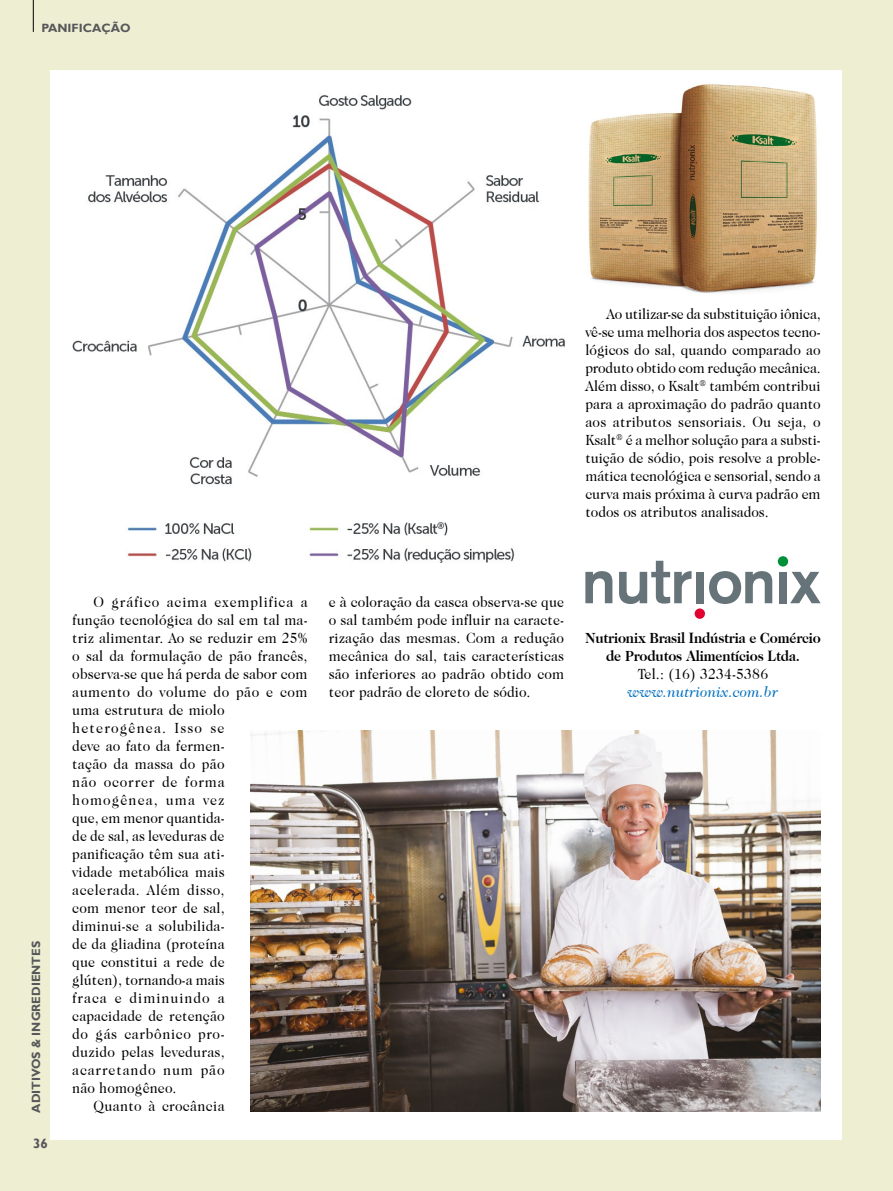
<style>
.page{position:relative;width:893px;height:1191px;background:#eeeed3}
.page>*{position:absolute;margin:0;border:0;box-sizing:border-box;transform-origin:0 0}
.texto{font:15px/18px "Caslon 224 IT Cby BT";letter-spacing:.01em;color:#000;text-align:justify;scale:.93 1}
.texto-2{font:700 15px/18px "ITC Caslon 224";letter-spacing:-.01em;color:#000;text-align:center;scale:.93 1}
.texto-3{font:italic 15px "ITC Caslon 224";letter-spacing:.01em;color:#0070c0;scale:.93 1}
.t1{font:700 13.5px "Gill Sans";color:#58585a}
.t2{font:700 12px "Gill Sans";color:#58585a}
</style>
<div class="page">
<div style="left:51px;top:70px;width:791px;height:1069px;background:#fff"></div>
<hr style="left:33px;top:0;width:1px;height:32px;background:#000">
<img style="left:72px;top:95px;width:492px;height:467px">
<img style="left:250px;top:731px;width:571px;height:380px">
<svg style="left:585px;top:571px;width:27px;height:32px"></svg>
<svg style="left:619px;top:561px;width:73px;height:43px"></svg>
<div style="left:696px;top:572px;width:8px;height:31px;background:#667379"></div>
<svg style="left:709px;top:571px;width:63px;height:33px"></svg>
<div style="left:779px;top:572px;width:8px;height:31px;background:#667379"></div>
<svg style="left:790px;top:572px;width:31px;height:31px"></svg>
<div style="left:695px;top:608px;width:10px;height:11px;background:#e20030;border-radius:50%"></div>
<div style="left:778px;top:556px;width:10px;height:10px;background:#009037;border-radius:50%"></div>
<img style="left:588px;top:84px;width:229px;height:209px">
<p class="t2" style="left:42px;top:21px;width:91px">PANIFICAÇÃO</p>
<p class="texto" style="left:585px;top:305px;width:255px;text-indent:21px">Ao utilizar-se da substituição iônica, vê-se uma melhoria dos aspectos tecno&shy;lógicos do sal, quando comparado ao produto obtido com redução mecânica.<br>Além disso, o Ksalt<sup>®</sup> também contribui para a aproximação do padrão quanto aos atributos sensoriais. Ou seja, o Ksalt<sup>®</sup> é a melhor solução para a substi&shy;tuição de sódio, pois resolve a proble&shy;mática tecnológica e sensorial, sendo a curva mais próxima à curva padrão em todos os atributos analisados.</p>
<p class="t2" style="left:29px;top:1112px;width:173px;rotate:-90deg">ADITIVOS &amp; INGREDIENTES</p>
<p class="t1" style="left:33px;top:1135px;width:16px">36</p>
<p class="texto" style="left:72px;top:593px;width:255px;text-align:left;text-indent:21px">O gráfico acima exemplifica a função tecnológica do sal em tal ma&shy;triz alimentar. Ao se reduzir em 25% o sal da formulação de pão francês, observa-se que há perda de sabor com aumento do volume do pão e com uma estrutura de miolo heterogênea. Isso se<br>deve ao fato da fermen-<br>tação da massa do pão<br>não ocorrer de forma homogênea, uma vez<br>que, em menor quantida-<br>de de sal, as leveduras de<br>panificação têm sua ati-<br>vidade metabólica mais<br>acelerada. Além disso,<br>com menor teor de sal,<br>diminui-se a solubilida-<br>de da gliadina (proteína<br>que constitui a rede de<br>glúten), tornando-a mais<br>fraca e diminuindo a<br>capacidade de retenção<br>do gás carbônico pro-<br>duzido pelas leveduras, acarretando num pão<br>não homogêneo.</p>
<p class="texto" style="left:94px;top:1097px;width:142px">Quanto à crocância</p>
<p class="texto" style="left:329px;top:593px;width:255px">e à coloração da casca observa-se que o sal também pode influir na caracte&shy;rização das mesmas. Com a redução mecânica do sal, tais características são inferiores ao padrão obtido com teor padrão de cloreto de sódio.</p>
<p class="texto-2" style="left:585px;top:629px;width:255px">Nutrionix Brasil Indústria e Comércio de Produtos Alimentícios Ltda.</p>
<p class="texto" style="left:638px;top:665px;width:142px">Tel.: (16) 3234-5386</p>
<p class="texto-3" style="left:628px;top:683px;width:163px">www.nutrionix.com.br</p>
</div>
